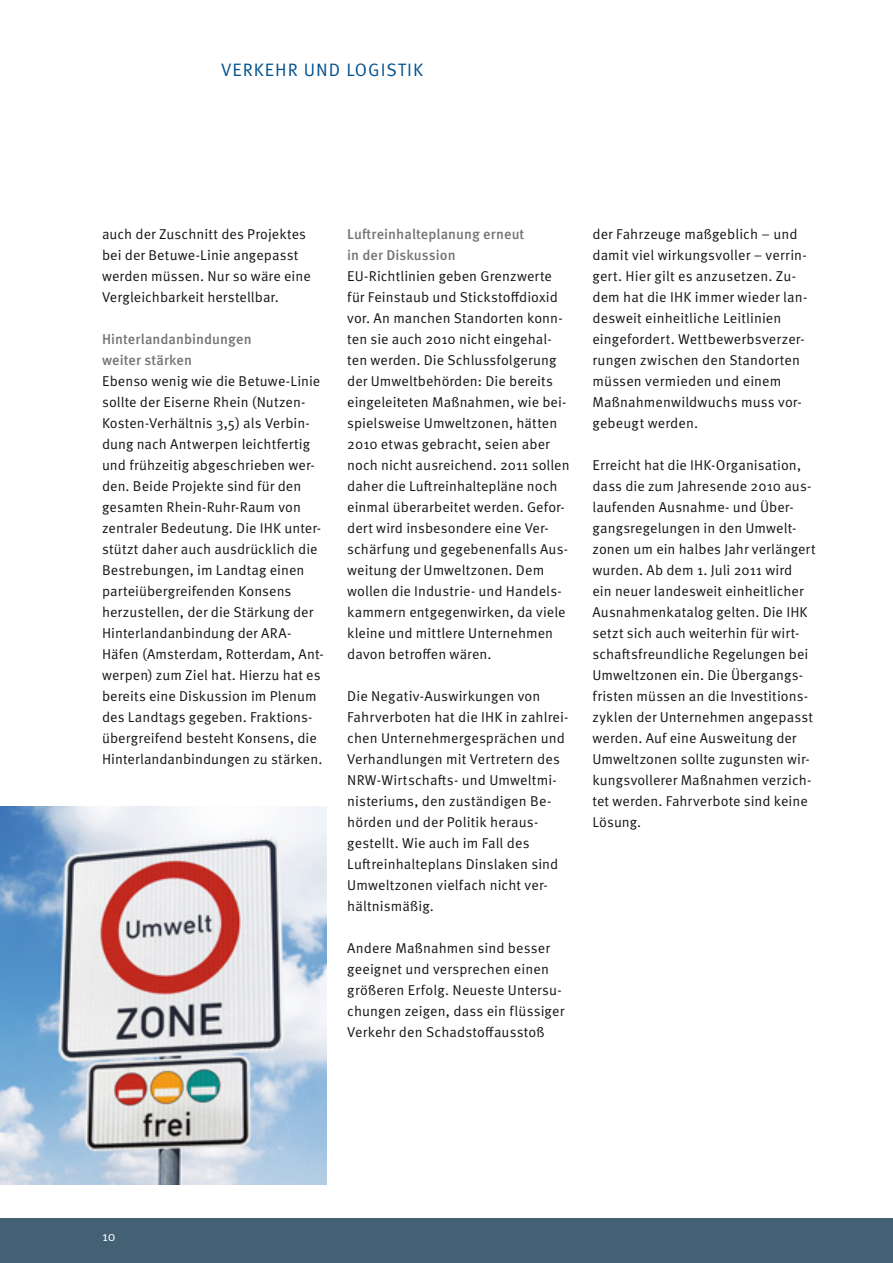
<style>
.page{position:relative;width:893px;height:1263px;background:#fff}
.page>*{position:absolute;margin:0;border:0;box-sizing:border-box;transform-origin:0 0}
.t1{font:18px "Meta OT Norm";letter-spacing:.055em;color:#00518e}
.t2{font:14.25px/21px "Meta OT Norm";letter-spacing:.005em;color:#131413}
.t3{font:500 14.25px/21px "Meta OT";letter-spacing:.005em;color:#747473}
.t4{font:13.5px "Meta OT Norm";color:#fff}
</style>
<div class="page">
<div style="left:0;top:1218px;width:893px;height:45px;background:#446074"></div>
<img style="left:0;top:806px;width:326px;height:378px">
<p class="t1" style="left:221px;top:63px;width:203px">VERKEHR UND LOGISTIK</p>
<p class="t2" style="left:102px;top:225px;width:210px">auch der Zuschnitt des Projektes bei der Betuwe-Linie angepasst werden müssen. Nur so wäre eine<br>Vergleichbarkeit herstellbar.</p>
<p class="t3" style="left:102px;top:330px;width:151px">Hinterlandanbindungen weiter stärken</p>
<p class="t2" style="left:102px;top:372px;width:223px">Ebenso wenig wie die Betuwe-Linie sollte der Eiserne Rhein (Nutzen-Kosten-Verhältnis 3,5) als Verbin&shy;dung nach Antwerpen leichtfertig und frühzeitig abgeschrieben wer&shy;den. Beide Projekte sind für den gesamten Rhein-Ruhr-Raum von zentraler Bedeutung. Die IHK unter&shy;stützt daher auch ausdrücklich die Bestrebungen, im Landtag einen parteiübergreifenden Konsens herzustellen, der die Stärkung der Hinterlandanbindung der ARA-Häfen (Amsterdam, Rotterdam, Ant&shy;werpen) zum Ziel hat. Hierzu hat es bereits eine Diskussion im Plenum des Landtags gegeben. Fraktions&shy;übergreifend besteht Konsens, die Hinterlandanbindungen zu stärken.</p>
<p class="t3" style="left:347px;top:225px;width:179px">Luftreinhalteplanung erneut in der Diskussion</p>
<p class="t2" style="left:347px;top:267px;width:224px">EU-Richtlinien geben Grenzwerte für Feinstaub und Stickstoffdioxid vor. An manchen Standorten konn&shy;ten sie auch 2010 nicht eingehal&shy;ten werden. Die Schlussfolgerung der Umweltbehörden: Die bereits eingeleiteten Maßnahmen, wie bei&shy;spielsweise Umweltzonen, hätten 2010 etwas gebracht, seien aber noch nicht ausreichend. 2011 sollen daher die Luftreinhaltepläne noch einmal überarbeitet werden. Gefor&shy;dert wird insbesondere eine Ver&shy;schärfung und gegebenenfalls Aus&shy;weitung der Umweltzonen. Dem wollen die Industrie- und Handels&shy;kammern entgegenwirken, da viele kleine und mittlere Unternehmen davon betroffen wären.</p>
<p class="t2" style="left:347px;top:687px;width:223px">Die Negativ-Auswirkungen von<br>Fahrverboten hat die IHK in zahlrei&shy;chen Unternehmergesprächen und<br>Verhandlungen mit Vertretern des<br>NRW-Wirtschafts- und Umweltmi&shy;nisteriums, den zuständigen Be&shy;hörden und der Politik heraus&shy;gestellt. Wie auch im Fall des<br>Luftreinhalteplans Dinslaken sind<br>Umweltzonen vielfach nicht ver&shy;hältnismäßig.</p>
<p class="t2" style="left:347px;top:939px;width:219px">Andere Maßnahmen sind besser geeignet und versprechen einen größeren Erfolg. Neueste Untersu&shy;chungen zeigen, dass ein flüssiger<br>Verkehr den Schadstoffausstoß</p>
<p class="t2" style="left:592px;top:225px;width:216px">der Fahrzeuge maßgeblich – und damit viel wirkungsvoller – verrin&shy;gert. Hier gilt es anzusetzen. Zu&shy;dem hat die IHK immer wieder lan&shy;desweit einheitliche Leitlinien eingefordert. Wettbewerbsverzer&shy;rungen zwischen den Standorten müssen vermieden und einem<br>Maßnahmenwildwuchs muss vor&shy;gebeugt werden.</p>
<p class="t2" style="left:592px;top:456px;width:225px">Erreicht hat die IHK-Organisation, dass die zum Jahresende 2010 aus&shy;laufenden Ausnahme- und Über&shy;gangsregelungen in den Umwelt&shy;zonen um ein halbes Jahr verlängert wurden. Ab dem 1. Juli 2011 wird<br>ein neuer landesweit einheitlicher<br>Ausnahmenkatalog gelten. Die IHK setzt sich auch weiterhin für wirt&shy;schaftsfreundliche Regelungen bei<br>Umweltzonen ein. Die Übergangs&shy;fristen müssen an die Investitions&shy;zyklen der Unternehmen angepasst werden. Auf eine Ausweitung der<br>Umweltzonen sollte zugunsten wir&shy;kungsvollerer Maßnahmen verzich&shy;tet werden. Fahrverbote sind keine<br>Lösung.</p>
<p class="t4" style="left:102px;top:1231px;width:15px">10</p>
</div>
